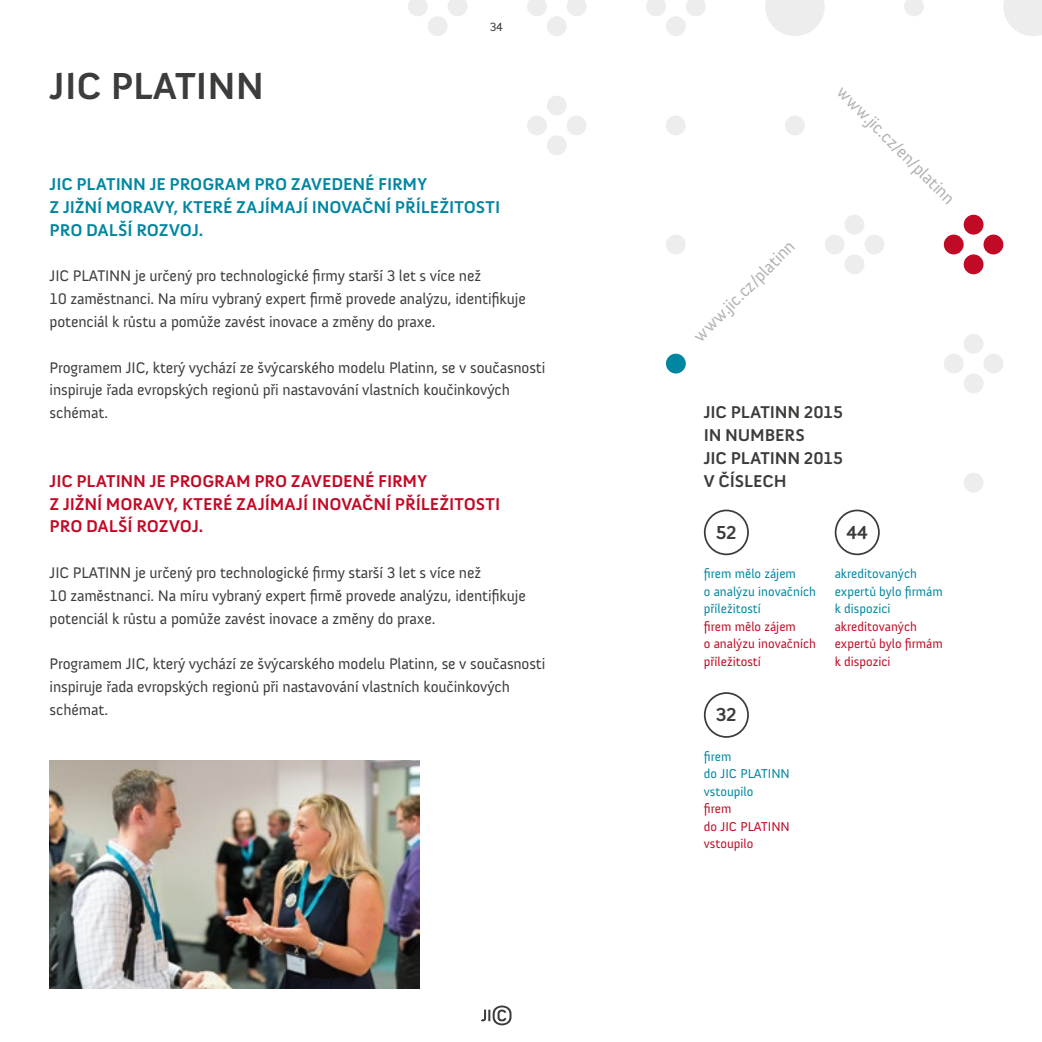
<style>
.page{position:relative;width:1042px;height:1042px;background:#fff}
.page>*{position:absolute;margin:0;border:0;box-sizing:border-box;transform-origin:0 0}
.t1{font:700 38.5px "Anivers";color:#3c3c3b}
.Number{font:700 19.25px "Anivers";color:#3c3c3b}
.t2{font:700 17.5px/22.8px "Anivers";letter-spacing:-.005em;color:#0086a1}
.t3{font:700 17.5px/22.8px "Anivers";letter-spacing:-.005em;color:#c10a25}
.t4{font:700 17.5px/22.8px "Anivers";letter-spacing:-.01em;color:#3c3c3b}
.Perex_R{font:17.5px "Anivers";color:#b3b2b2}
.Perex_L{font:17.5px "Anivers";color:#b3b2b2}
.t5{font:15.75px/22.8px "Anivers";letter-spacing:-.01em;color:#3c3c3b}
.Paragraph_7_pt{font:13.12px/17.5px "Anivers";color:#0086a1}
.t6{font:12.25px "Anivers";color:#3c3c3b}
.s1{color:#c10a25}
</style>
<div class="page">
<svg style="left:408px;top:0;width:634px;height:492px"></svg>
<div style="left:666px;top:354px;width:20px;height:19px;background:#0086a1;border-radius:50%"></div>
<svg style="left:944px;top:215px;width:59px;height:59px"></svg>
<div style="left:704px;top:509px;width:45px;height:46px;border:2px solid #3c3c3b;border-radius:50%"></div>
<div style="left:704px;top:692px;width:45px;height:46px;border:2px solid #3c3c3b;border-radius:50%"></div>
<div style="left:835px;top:509px;width:45px;height:46px;border:2px solid #3c3c3b;border-radius:50%"></div>
<img style="left:50px;top:760px;width:369px;height:229px">
<svg style="left:481px;top:1005px;width:30px;height:20px"></svg>
<h1 class="t1" style="left:50px;top:65px;width:216px">JIC PLATINN</h1>
<p class="t6" style="left:489px;top:20px;width:15px">34</p>
<h3 class="t2" style="left:50px;top:173px;width:452px">JIC PLATINN JE PROGRAM PRO ZAVEDENÉ FIRMY<br>Z JIŽNÍ MORAVY, KTERÉ ZAJÍMAJÍ INOVAČNÍ PŘÍLEŽITOSTI<br>PRO DALŠÍ ROZVOJ.</h3>
<p class="t5" style="left:50px;top:265px;width:478px">JIC PLATINN je určený pro technologické firmy starší 3 let s více než<br>10 zaměstnanci. Na míru vybraný expert firmě provede analýzu, identifikuje potenciál k růstu a pomůže zavést inovace a změny do praxe.</p>
<p class="t5" style="left:50px;top:356px;width:497px">Programem JIC, který vychází ze švýcarského modelu Platinn, se v současnosti inspiruje řada evropských regionů při nastavování vlastních koučinkových schémat.</p>
<h3 class="t3" style="left:50px;top:470px;width:452px">JIC PLATINN JE PROGRAM PRO ZAVEDENÉ FIRMY<br>Z JIŽNÍ MORAVY, KTERÉ ZAJÍMAJÍ INOVAČNÍ PŘÍLEŽITOSTI<br>PRO DALŠÍ ROZVOJ.</h3>
<p class="t5" style="left:50px;top:561px;width:478px">JIC PLATINN je určený pro technologické firmy starší 3 let s více než<br>10 zaměstnanci. Na míru vybraný expert firmě provede analýzu, identifikuje potenciál k růstu a pomůže zavést inovace a změny do praxe.</p>
<p class="t5" style="left:50px;top:653px;width:497px">Programem JIC, který vychází ze švýcarského modelu Platinn, se v současnosti inspiruje řada evropských regionů při nastavování vlastních koučinkových schémat.</p>
<p class="Perex_L" style="left:689px;top:332px;width:137px;rotate:-45deg">www.jic.cz/platinn</p>
<p class="Perex_R" style="left:846px;top:82px;width:159px;rotate:45deg">www.jic.cz/en/platinn</p>
<h3 class="t4" style="left:704px;top:401px;width:141px">JIC PLATINN 2015<br>IN NUMBERS<br>JIC PLATINN 2015<br>V ČÍSLECH</h3>
<p class="Number" style="left:716px;top:522px;width:22px">52</p>
<p class="Number" style="left:846px;top:522px;width:22px">44</p>
<p class="Paragraph_7_pt" style="left:704px;top:565px;width:114px">firem mělo zájem<br>o analýzu inovačních příležitostí<br><span class="s1">firem mělo zájem<br>o analýzu inovačních příležitostí</span></p>
<p class="Number" style="left:716px;top:704px;width:22px">32</p>
<p class="Paragraph_7_pt" style="left:704px;top:747px;width:87px">firem<br>do JIC PLATINN vstoupilo<br><span class="s1">firem<br>do JIC PLATINN vstoupilo</span></p>
<p class="Paragraph_7_pt" style="left:835px;top:565px;width:110px">akreditovaných expertů bylo firmám k dispozici <span class="s1">akreditovaných expertů bylo firmám k dispozici</span></p>
</div>
